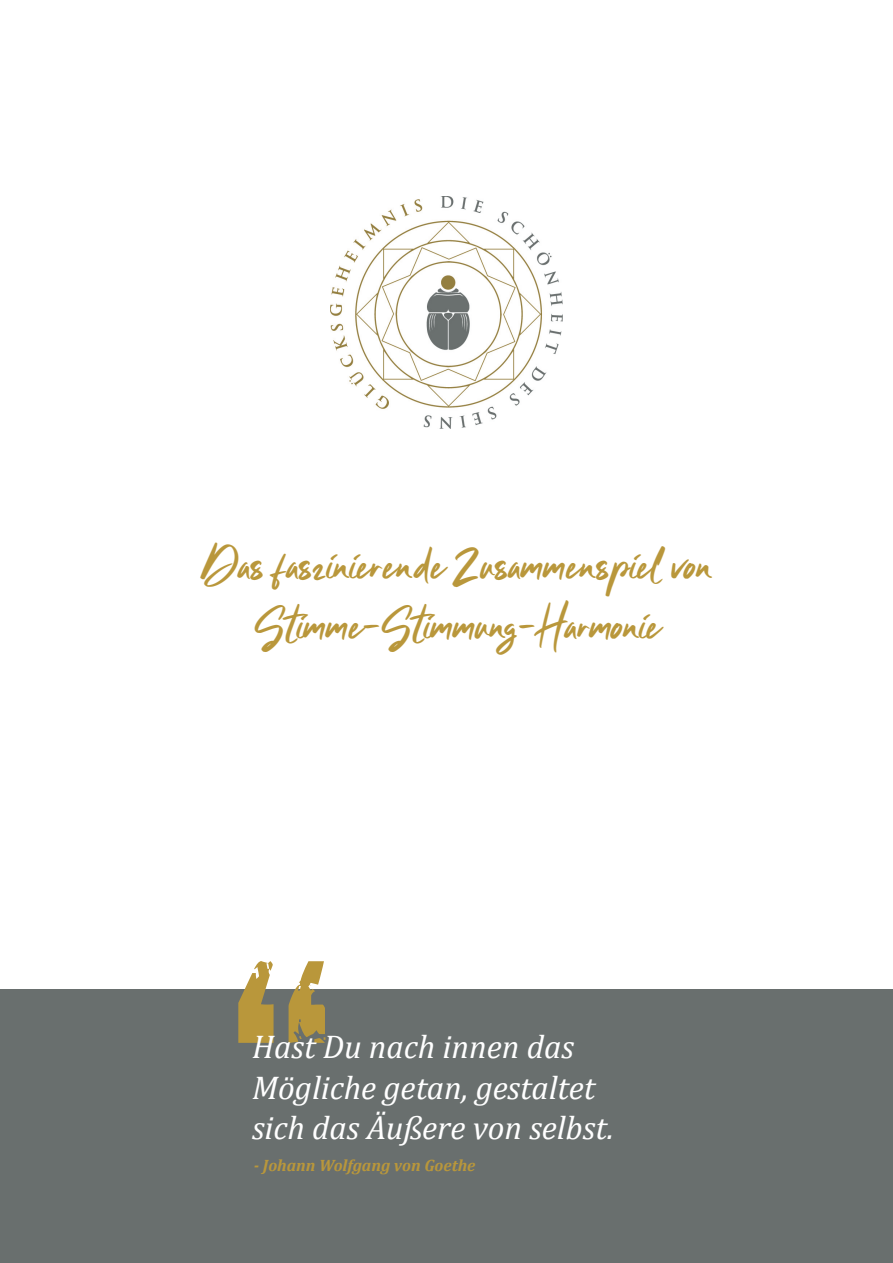
<style>
.page{position:relative;width:893px;height:1263px;background:#fff}
.page>*{position:absolute;margin:0;border:0;box-sizing:border-box;transform-origin:0 0}
.t1{font:42px/60px "Clattering";color:#b9973b;text-align:center}
.t2{font:italic 33px/40.5px "Cambria";color:#fff}
.t3{font:italic 700 16.5px "Cambria";color:#b9973b}
</style>
<div class="page">
<img style="left:331px;top:196px;width:231px;height:232px">
<div style="left:0;top:989px;width:893px;height:274px;background:#696f6e"></div>
<svg style="left:238px;top:961px;width:87px;height:82px"></svg>
<p class="t1" style="left:202px;top:534px;width:512px">Das faszinierende Zusammenspiel von<br>Stimme-Stimmung-Harmonie</p>
<p class="t2" style="left:252px;top:1025px;width:363px">Hast Du nach innen das<br>Mögliche getan, gestaltet sich das Äußere von selbst.</p>
<p class="t3" style="left:254px;top:1153px;width:223px">- Johann Wolfgang von Goethe</p>
</div>
